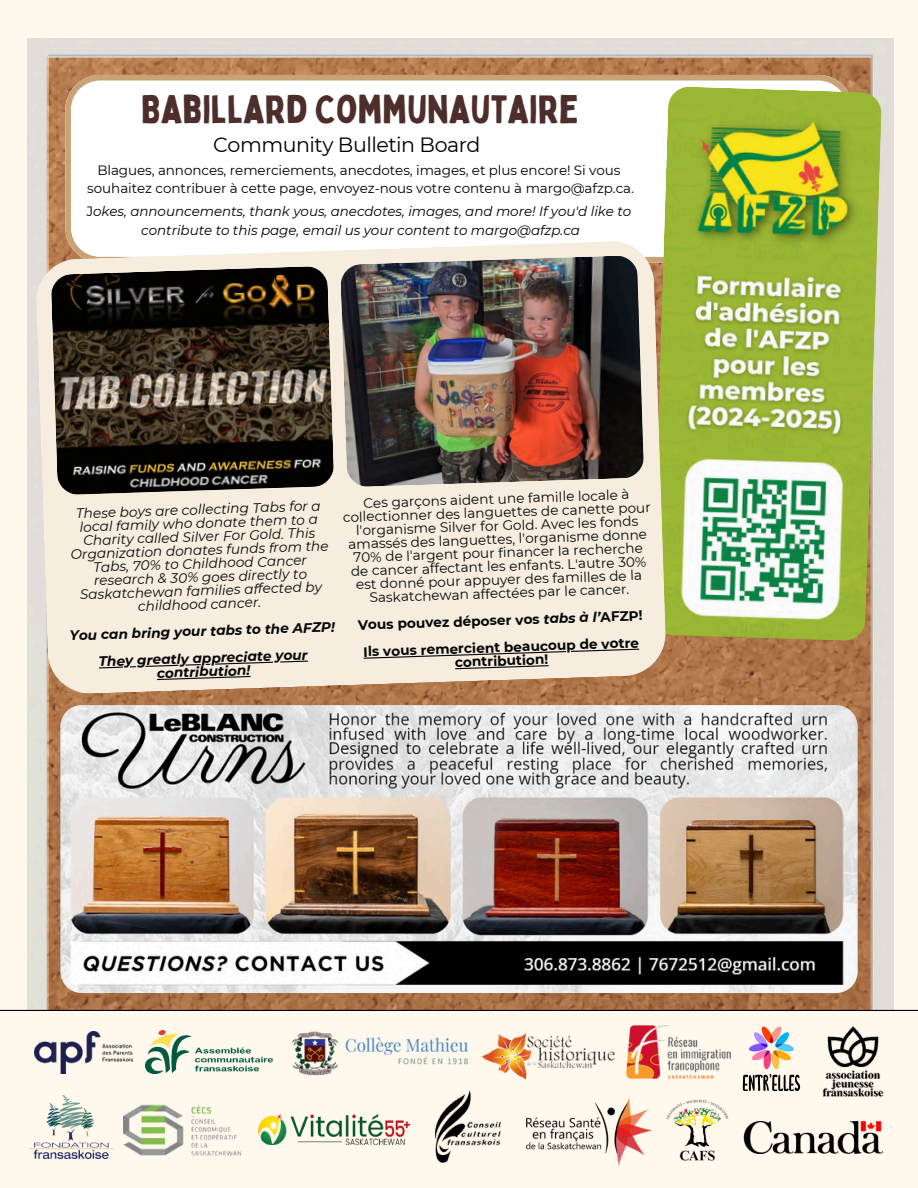
<style>
.page{position:relative;width:918px;height:1188px;background:#fff9ed}
.page>*{position:absolute;margin:0;border:0;box-sizing:border-box;transform-origin:0 0}
.t1{font:39px "Bobby Jones";color:#4d2e2b}
.t2{font:20.55px "Montserrat";letter-spacing:-.025em;color:#000}
.t3{font:13.65px/13.5px "Montserrat";color:#040606;text-align:center}
.t4{font:italic 13.65px/13.5px "Montserrat";color:#040606;text-align:center}
.t5{font:700 13.65px/13.5px "Montserrat";color:#040606;text-align:center}
.t6{font:italic 700 13.65px/13.5px "Montserrat";color:#040606;text-align:center}
.t7{font:13.5px "Montserrat";letter-spacing:-.005em;color:#000}
.t8{font:italic 13.5px "Montserrat";letter-spacing:-.005em;color:#000}
.s1{font-style:normal}
.s2{font-style:italic}
</style>
<div class="page">
<img style="left:27px;top:39px;width:867px;height:971px">
<div style="left:65px;top:75px;width:788px;height:166px;background:#fff"></div>
<img style="left:146px;top:1030px;width:127px;height:43px">
<img style="left:124px;top:1104px;width:118px;height:52px">
<img style="left:435px;top:1091px;width:66px;height:72px">
<img style="left:35px;top:1031px;width:98px;height:43px">
<img style="left:526px;top:1098px;width:125px;height:67px">
<img style="left:29px;top:1095px;width:85px;height:63px">
<img style="left:291px;top:1031px;width:177px;height:45px">
<img style="left:666px;top:1099px;width:63px;height:62px">
<img style="left:483px;top:1034px;width:132px;height:45px">
<img style="left:627px;top:1026px;width:103px;height:53px">
<img style="left:822px;top:1026px;width:62px;height:71px">
<svg style="left:743px;top:1027px;width:57px;height:64px"></svg>
<img style="left:744px;top:1121px;width:138px;height:33px">
<img style="left:259px;top:1114px;width:151px;height:30px">
<hr style="left:0;top:1010px;width:918px;height:1px;background:#000">
<img style="left:652px;top:86px;width:230px;height:555px">
<img style="left:60px;top:705px;width:798px;height:288px;border-radius:21px">
<svg style="left:36px;top:241px;width:630px;height:453px;fill:#f6eddf"></svg>
<img style="left:51px;top:266px;width:283px;height:229px">
<img style="left:340px;top:255px;width:304px;height:232px">
<svg style="left:99px;top:661px;width:209px;height:7px"></svg>
<svg style="left:157px;top:676px;width:94px;height:4px"></svg>
<svg style="left:364px;top:649px;width:275px;height:10px"></svg>
<svg style="left:455px;top:665px;width:94px;height:4px"></svg>
<p class="t1" style="left:141px;top:85px;width:439px">BABILLARD COMMUNAUTAIRE</p>
<p class="t2" style="left:213px;top:132px;width:269px">Community Bulletin Board</p>
<p class="t7" style="left:97px;top:162px;width:525px">Blagues, annonces, remerciements, anecdotes, images, et plus encore! Si vous</p>
<p class="t7" style="left:87px;top:180px;width:548px">souhaitez contribuer à cette page, envoyez-nous votre contenu à margo@afzp.ca.</p>
<p class="t8" style="left:87px;top:203px;width:546px"><span class="s1">J</span>okes, announcements, thank yous, anecdotes, images, and more! If you'd like to</p>
<p class="t8" style="left:141px;top:222px;width:440px">contribute to this page, email us your content to margo@afzp.ca</p>
<p class="t3" style="left:342px;top:497px;width:310px;rotate:-2deg">Ces garçons aident une famille locale à collectionner des languettes de canette pour l'organisme Silver for Gold. Avec les fonds amassés des languettes, l'organisme donne 70% de l'argent pour financer la recherche de cancer affectant les enfants. L'autre 30% est donné pour appuyer des familles de la Saskatchewan affectées par le cancer.</p>
<p class="t5" style="left:358px;top:618px;width:286px;rotate:-2deg">Vous pouvez déposer vos <span class="s2">tabs à l’</span>AFZP!</p>
<p class="t5" style="left:363px;top:645px;width:277px;rotate:-2deg">Ils vous remercient beaucoup de votre contribution!</p>
<p class="t4" style="left:69px;top:507px;width:260px;rotate:-2deg">These boys are collecting Tabs for a local family who donate them to a<br>Charity called Silver For Gold. This<br>Organization donates funds from the<br>Tabs, 70% to Childhood Cancer research &amp; 30% goes directly to<br>Saskatchewan families affected by childhood cancer.</p>
<p class="t6" style="left:69px;top:629px;width:267px;rotate:-2deg">You can bring your tabs to the AFZP!</p>
<p class="t6" style="left:98px;top:655px;width:211px;rotate:-2deg">They greatly appreciate your contribution!</p>
</div>
